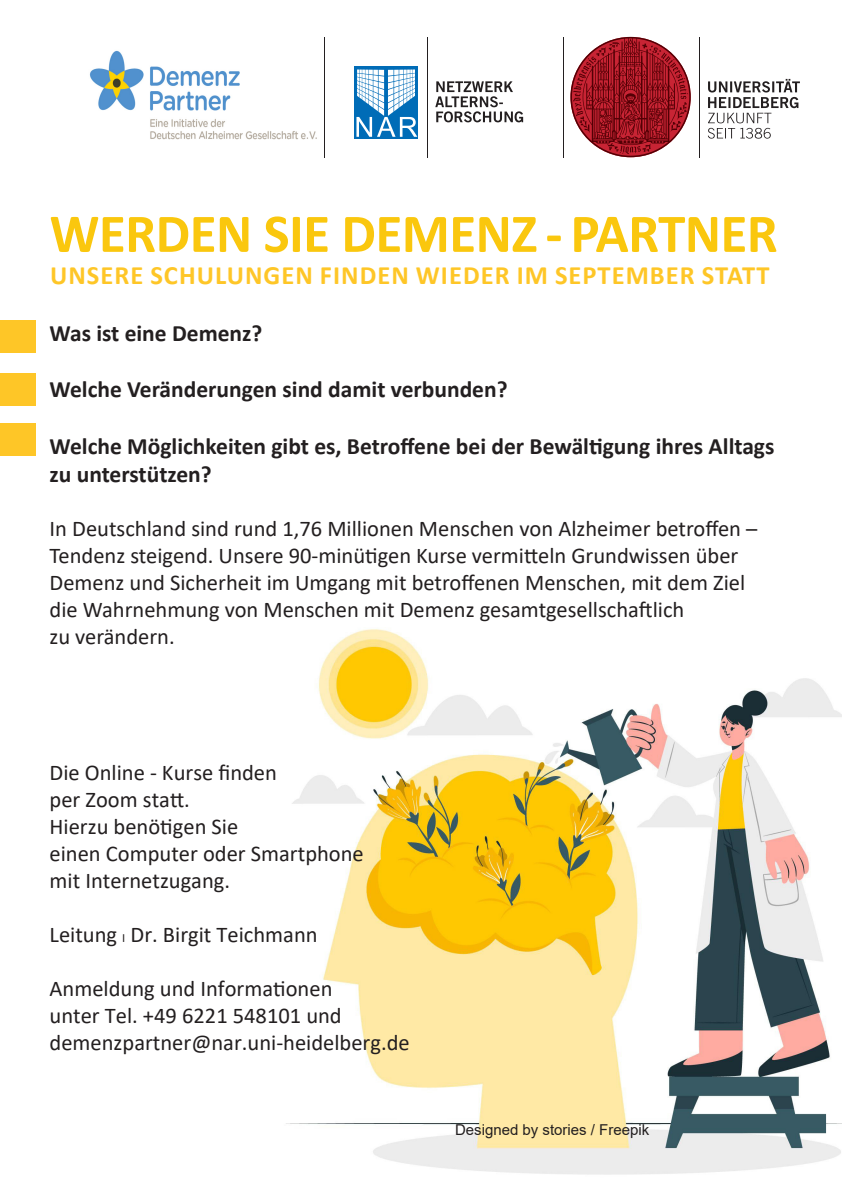
<style>
.page{position:relative;width:842px;height:1194px;background:#fff}
.page>*{position:absolute;margin:0;border:0;box-sizing:border-box;transform-origin:0 0}
.t1{font:700 55px "Calibri";letter-spacing:-.01em;color:#fac70e}
.t2{font:700 26.5px "Calibri";letter-spacing:.04em;color:#fec627}
.t3{font:700 23.5px "Calibri";color:#231f20}
.t4{font:22.5px "Calibri";color:#231f20}
.t5{font:15px "Arial";color:#231f20}
.s1{font-size:12.5px}
</style>
<div class="page">
<svg style="left:708px;top:79px;width:92px;height:60px"></svg>
<hr style="left:699px;top:37px;width:1px;height:120px;background:#231f20">
<svg style="left:570px;top:37px;width:121px;height:120px"></svg>
<svg style="left:435px;top:81px;width:88px;height:41px"></svg>
<div style="left:354px;top:66px;width:64px;height:72px;background:#006cb7"></div>
<svg style="left:356px;top:69px;width:61px;height:68px"></svg>
<hr style="left:563px;top:37px;width:1px;height:120px;background:#231f20">
<hr style="left:427px;top:37px;width:1px;height:120px;background:#231f20">
<img style="left:286px;top:629px;width:556px;height:546px">
<div style="left:0;top:320px;width:35px;height:32px;background:#fec627"></div>
<div style="left:0;top:373px;width:35px;height:32px;background:#fec627"></div>
<div style="left:0;top:423px;width:35px;height:33px;background:#fec627"></div>
<img style="left:89px;top:50px;width:236px;height:108px">
<hr style="left:324px;top:37px;width:1px;height:120px;background:#231f20">
<p class="t1" style="left:50px;top:195px;width:730px">WERDEN SIE DEMENZ - PARTNER</p>
<p class="t2" style="left:50px;top:256px;width:721px">UNSERE SCHULUNGEN FINDEN WIEDER IM SEPTEMBER STATT</p>
<p class="t3" style="left:50px;top:316px;width:214px">Was ist eine Demenz?</p>
<p class="t3" style="left:50px;top:373px;width:459px">Welche Veränderungen sind damit verbunden?</p>
<p class="t3" style="left:50px;top:429px;width:726px">Welche Möglichkeiten gibt es, Betroffene bei der Bewältigung ihres Alltags</p>
<p class="t3" style="left:50px;top:457px;width:164px">zu unterstützen?</p>
<p class="t4" style="left:50px;top:513px;width:709px">In Deutschland sind rund 1,76 Millionen Menschen von Alzheimer betroffen –</p>
<p class="t4" style="left:50px;top:540px;width:690px">Tendenz steigend. Unsere 90-minütigen Kurse vermitteln Grundwissen über</p>
<p class="t4" style="left:50px;top:567px;width:697px">Demenz und Sicherheit im Umgang mit betroffenen Menschen, mit dem Ziel</p>
<p class="t4" style="left:50px;top:594px;width:636px">die Wahrnehmung von Menschen mit Demenz gesamtgesellschaftlich</p>
<p class="t4" style="left:50px;top:621px;width:127px">zu verändern.</p>
<p class="t4" style="left:50px;top:756px;width:229px">Die Online - Kurse finden</p>
<p class="t4" style="left:50px;top:783px;width:142px">per Zoom statt.</p>
<p class="t4" style="left:50px;top:810px;width:190px">Hierzu benötigen Sie</p>
<p class="t4" style="left:50px;top:837px;width:316px">einen Computer oder Smartphone</p>
<p class="t4" style="left:50px;top:864px;width:182px">mit Internetzugang.</p>
<p class="t4" style="left:50px;top:918px;width:269px">Leitung <span class="s1">I</span> Dr. Birgit Teichmann</p>
<p class="t4" style="left:50px;top:972px;width:284px">Anmeldung und Informationen</p>
<p class="t4" style="left:50px;top:999px;width:294px">unter Tel. +49 6221 548101 und</p>
<p class="t4" style="left:50px;top:1026px;width:362px">demenzpartner@nar.uni-heidelberg.de</p>
<p class="t5" style="left:455px;top:1119px;width:196px">Designed by stories / Freepik</p>
</div>
